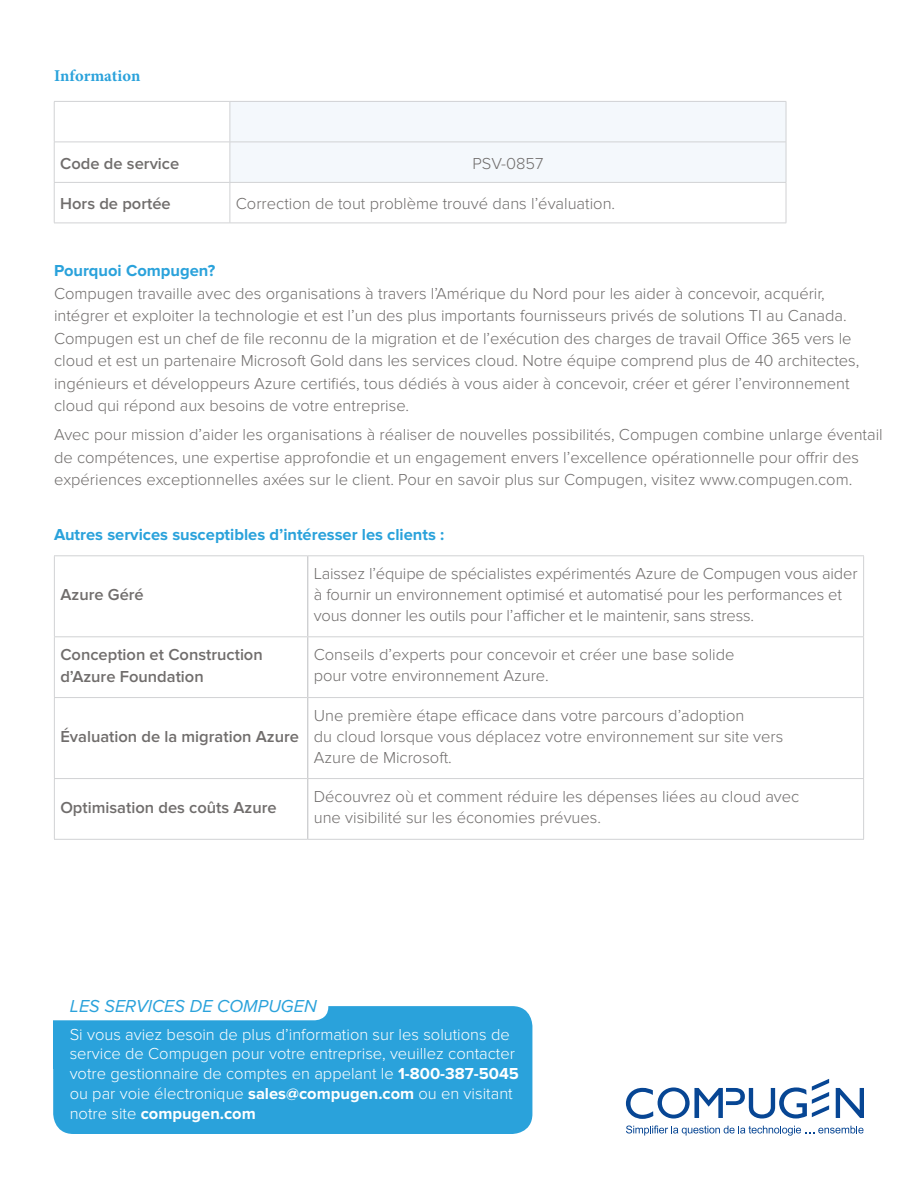
<style>
.page{position:relative;width:918px;height:1188px;background:#fff}
.page>*{position:absolute;margin:0;border:0;box-sizing:border-box;transform-origin:0 0}
.t1{font:italic 18px "Proxima Nova";color:#2aa2db}
.t2{font:300 16.5px/22.5px "Proxima Nova";color:#706d6c}
.t3{font:300 16.5px/19.8px "Proxima Nova";color:#fff}
.t4{font:600 16.5px/22.5px "Proxima Nova";color:#706d6c}
.t5{font:700 16.5px "Proxima Nova";color:#2aa2db}
.t6{font:700 16.5px "Minion Pro";color:#2aa2db}
.s1{font-weight:700}
</style>
<div class="page">
<hr style="left:307px;top:556px;width:1px;height:80px;background:#bcbdc0">
<hr style="left:307px;top:637px;width:1px;height:60px;background:#bcbdc0">
<hr style="left:307px;top:698px;width:1px;height:80px;background:#bcbdc0">
<hr style="left:307px;top:779px;width:1px;height:60px;background:#bcbdc0">
<hr style="left:54px;top:555px;width:254px;height:1px;background:#d1d2d4">
<hr style="left:54px;top:556px;width:1px;height:80px;background:#d1d2d4">
<hr style="left:308px;top:555px;width:556px;height:1px;background:#d1d2d4">
<hr style="left:863px;top:556px;width:1px;height:80px;background:#d1d2d4">
<hr style="left:54px;top:636px;width:254px;height:1px;background:#d1d2d4">
<hr style="left:54px;top:637px;width:1px;height:60px;background:#d1d2d4">
<hr style="left:308px;top:636px;width:556px;height:1px;background:#d1d2d4">
<hr style="left:863px;top:637px;width:1px;height:60px;background:#d1d2d4">
<hr style="left:54px;top:697px;width:254px;height:1px;background:#d1d2d4">
<hr style="left:54px;top:698px;width:1px;height:80px;background:#d1d2d4">
<hr style="left:308px;top:697px;width:556px;height:1px;background:#d1d2d4">
<hr style="left:863px;top:698px;width:1px;height:80px;background:#d1d2d4">
<hr style="left:54px;top:778px;width:254px;height:1px;background:#d1d2d4">
<hr style="left:54px;top:779px;width:1px;height:60px;background:#d1d2d4">
<hr style="left:308px;top:778px;width:556px;height:1px;background:#d1d2d4">
<hr style="left:863px;top:779px;width:1px;height:60px;background:#d1d2d4">
<hr style="left:54px;top:839px;width:254px;height:1px;background:#d1d2d4">
<hr style="left:308px;top:839px;width:556px;height:1px;background:#d1d2d4">
<div style="left:231px;top:102px;width:555px;height:80px;background:#f4f8fc"></div>
<hr style="left:230px;top:142px;width:556px;height:1px;background:#d1d2d4">
<hr style="left:230px;top:102px;width:1px;height:40px;background:#d1d2d4">
<hr style="left:786px;top:102px;width:1px;height:40px;background:#d1d2d4">
<hr style="left:230px;top:142px;width:1px;height:40px;background:#d1d2d4">
<hr style="left:786px;top:142px;width:1px;height:40px;background:#d1d2d4">
<hr style="left:230px;top:182px;width:556px;height:1px;background:#d1d2d4">
<hr style="left:230px;top:183px;width:1px;height:40px;background:#d1d2d4">
<hr style="left:786px;top:183px;width:1px;height:40px;background:#d1d2d4">
<hr style="left:230px;top:223px;width:556px;height:1px;background:#d1d2d4">
<hr style="left:54px;top:142px;width:176px;height:1px;background:#d1d2d4">
<hr style="left:54px;top:182px;width:176px;height:1px;background:#d1d2d4">
<hr style="left:54px;top:223px;width:176px;height:1px;background:#d1d2d4">
<hr style="left:54px;top:102px;width:1px;height:40px;background:#d1d2d4">
<hr style="left:54px;top:142px;width:1px;height:40px;background:#d1d2d4">
<hr style="left:54px;top:183px;width:1px;height:40px;background:#d1d2d4">
<hr style="left:54px;top:101px;width:176px;height:1px;background:#d1d2d4">
<hr style="left:230px;top:101px;width:556px;height:1px;background:#d1d2d4">
<div style="left:53px;top:1006px;width:479px;height:128px;background:#2aa2db;border-radius:20px"></div>
<div style="left:53px;top:1006px;width:102px;height:63px;background:#2aa2db"></div>
<div style="left:38px;top:987px;width:290px;height:33px;background:#fff;border-radius:13px"></div>
<svg style="left:626px;top:1126px;width:238px;height:10px"></svg>
<svg style="left:626px;top:1079px;width:203px;height:40px"></svg>
<svg style="left:836px;top:1088px;width:28px;height:30px"></svg>
<p class="t6" style="left:54px;top:65px;width:88px">Information</p>
<p class="t4" style="left:60px;top:152px;width:121px">Code de service</p>
<p class="t2" style="left:472px;top:152px;width:73px">PSV-0857</p>
<p class="t4" style="left:60px;top:193px;width:112px">Hors de portée</p>
<p class="t2" style="left:236px;top:193px;width:381px">Correction de tout problème trouvé dans l’évaluation.</p>
<p class="t5" style="left:54px;top:261px;width:163px">Pourquoi Compugen?</p>
<p class="t2" style="left:54px;top:282px;width:807px">Compugen travaille avec des organisations à travers l’Amérique du Nord pour les aider à concevoir, acquérir, intégrer et exploiter la technologie et est l’un des plus importants fournisseurs privés de solutions TI au Canada.<br>Compugen est un chef de file reconnu de la migration et de l’exécution des charges de travail Office 365 vers le cloud et est un partenaire Microsoft Gold dans les services cloud. Notre équipe comprend plus de 40 architectes, ingénieurs et développeurs Azure certifiés, tous dédiés à vous aider à concevoir, créer et gérer l’environnement cloud qui répond aux besoins de votre entreprise.</p>
<p class="t2" style="left:54px;top:424px;width:830px">Avec pour mission d’aider les organisations à réaliser de nouvelles possibilités, Compugen combine unlarge éventail de compétences, une expertise approfondie et un engagement envers l’excellence opérationnelle pour offrir des expériences exceptionnelles axées sur le client. Pour en savoir plus sur Compugen, visitez www.compugen.com.</p>
<p class="t5" style="left:54px;top:525px;width:392px">Autres services susceptibles d’intéresser les clients :</p>
<p class="t4" style="left:60px;top:584px;width:85px">Azure Géré</p>
<p class="t2" style="left:314px;top:563px;width:545px;line-height:21px">Laissez l’équipe de spécialistes expérimentés Azure de Compugen vous aider à fournir un environnement optimisé et automatisé pour les performances et vous donner les outils pour l’afficher et le maintenir, sans stress.</p>
<p class="t4" style="left:60px;top:643px;width:204px">Conception et Construction d’Azure Foundation</p>
<p class="t2" style="left:314px;top:644px;width:422px">Conseils d’experts pour concevoir et créer une base solide</p>
<p class="t2" style="left:314px;top:665px;width:236px">pour votre environnement Azure.</p>
<p class="t4" style="left:60px;top:725px;width:240px">Évaluation de la migration Azure</p>
<p class="t2" style="left:314px;top:705px;width:471px;line-height:21px">Une première étape efficace dans votre parcours d’adoption<br>du cloud lorsque vous déplacez votre environnement sur site vers<br>Azure de Microsoft.</p>
<p class="t4" style="left:60px;top:796px;width:218px">Optimisation des coûts Azure</p>
<p class="t2" style="left:314px;top:786px;width:487px;line-height:21px">Découvrez où et comment réduire les dépenses liées au cloud avec une visibilité sur les économies prévues.</p>
<p class="t1" style="left:70px;top:996px;width:249px">LES SERVICES DE COMPUGEN</p>
<p class="t3" style="left:70px;top:1024px;width:451px">Si vous aviez besoin de plus d’information sur les solutions de service de Compugen pour votre entreprise, veuillez contacter votre gestionnaire de comptes en appelant le <span class="s1">1-800-387-5045 </span>ou par voie électronique <span class="s1">sales@compugen.com</span> ou en visitant notre site <span class="s1">compugen.com</span></p>
</div>
